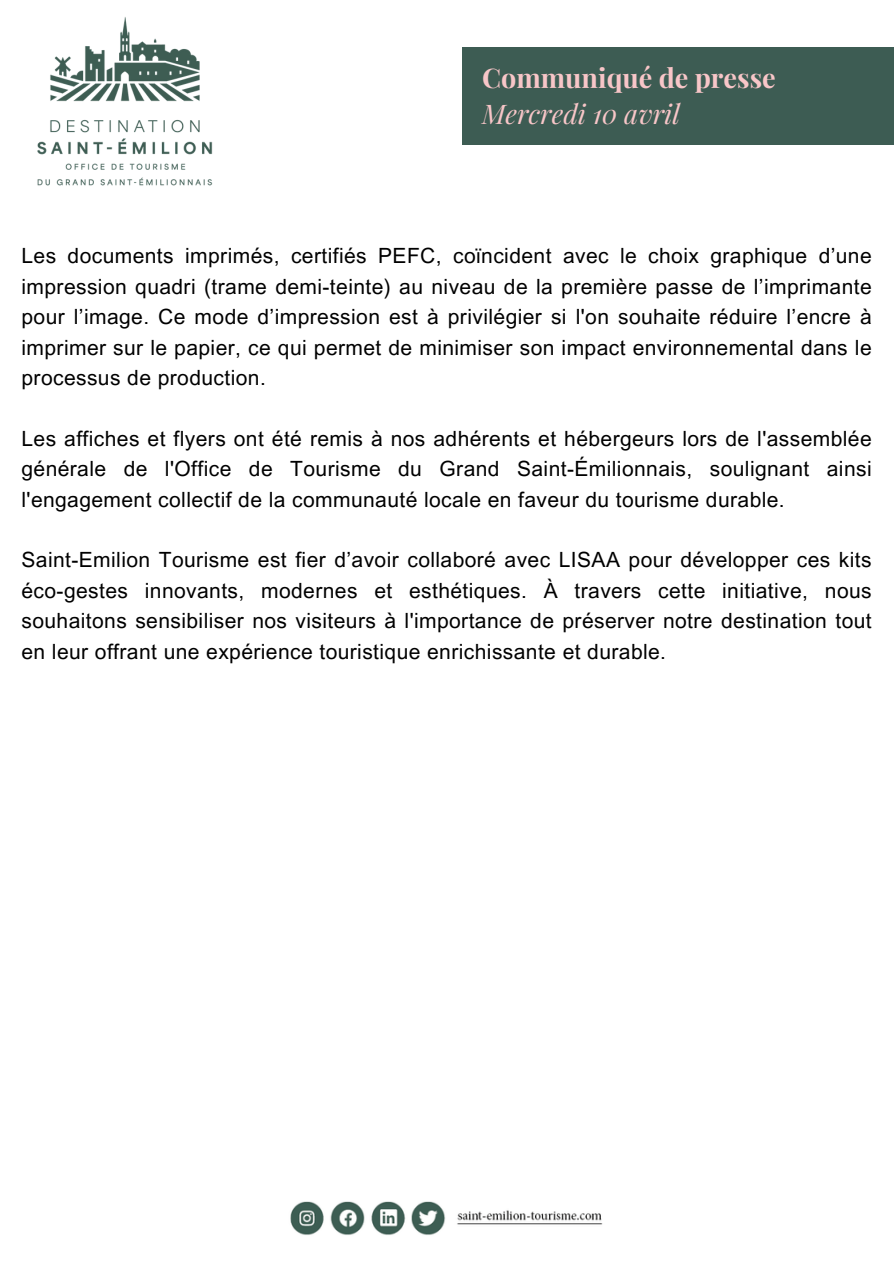
<style>
.page{position:relative;width:894px;height:1264px;background:#fff}
.page>*{position:absolute;margin:0;border:0;box-sizing:border-box;transform-origin:0 0}
.t1{font:700 27px "Playfair Display";color:#f8c6c8}
.t2{font:italic 27px "Playfair Display";color:#f8c6c8}
.t3{font:21px/30.3px "Arial MT Pro";letter-spacing:.02em;color:#000;text-align:justify}
</style>
<div class="page">
<div style="left:462px;top:47px;width:431px;height:98px;background:#3d5c53"></div>
<img style="left:37px;top:17px;width:176px;height:169px">
<img style="left:290px;top:1201px;width:313px;height:34px">
<h1 class="t1" style="left:482px;top:59px;width:295px">Communiqué de presse</h1>
<h2 class="t2" style="left:482px;top:94px;width:199px">Mercredi 10 avril</h2>
<p class="t3" style="left:21px;top:243px;width:851px">Les documents imprimés, certifiés PEFC, coïncident avec le choix graphique d’une impression quadri (trame demi-teinte) au niveau de la première passe de l’imprimante pour l’image. Ce mode d’impression est à privilégier si l'on souhaite réduire l’encre à imprimer sur le papier, ce qui permet de minimiser son impact environnemental dans le processus de production.</p>
<p class="t3" style="left:21px;top:426px;width:851px">Les affiches et flyers ont été remis à nos adhérents et hébergeurs lors de l'assemblée générale de l'Office de Tourisme du Grand Saint-Émilionnais, soulignant ainsi l'engagement collectif de la communauté locale en faveur du tourisme durable.</p>
<p class="t3" style="left:21px;top:547px;width:851px">Saint-Emilion Tourisme est fier d’avoir collaboré avec LISAA pour développer ces kits éco-gestes innovants, modernes et esthétiques. À travers cette initiative, nous souhaitons sensibiliser nos visiteurs à l'importance de préserver notre destination tout en leur offrant une expérience touristique enrichissante et durable.</p>
</div>
